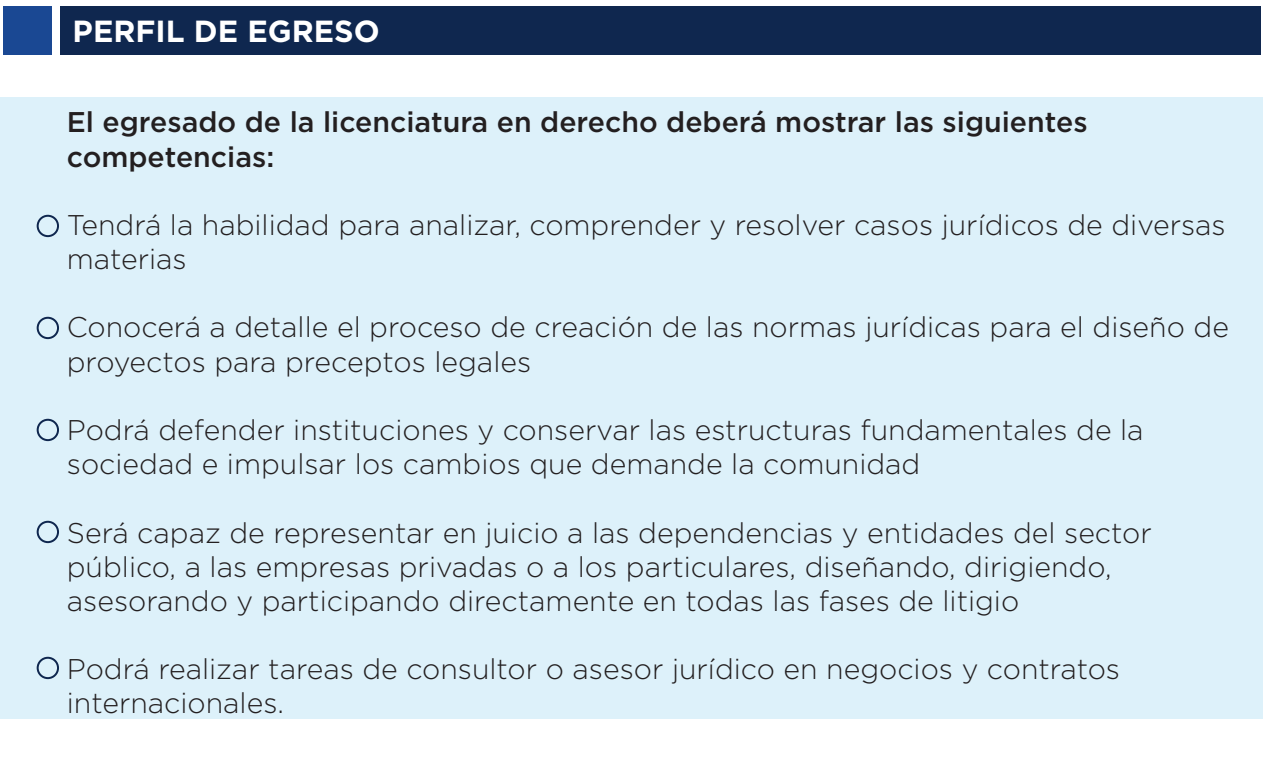
<style>
.page{position:relative;width:1263px;height:768px;background:#fff}
.page>*{position:absolute;margin:0;border:0;box-sizing:border-box;transform-origin:0 0}
.t1{font:700 30.6px "Gotham";color:#fff}
.t2{font:300 28.4px/34.2px "Gotham";color:#231f20}
.t3{font:500 28.4px/34.2px "Gotham";color:#231f20}
</style>
<div class="page">
<div style="left:0;top:98px;width:1263px;height:621px;background:#ddf1fa"></div>
<div style="left:37px;top:215px;width:22px;height:22px;border:2px solid #0f274f;border-radius:50%"></div>
<div style="left:37px;top:317px;width:22px;height:22px;border:2px solid #0f274f;border-radius:50%"></div>
<div style="left:60px;top:6px;width:1201px;height:49px;background:#0f274f"></div>
<div style="left:3px;top:6px;width:49px;height:49px;background:#1a4893"></div>
<div style="left:37px;top:419px;width:22px;height:22px;border:2px solid #0f274f;border-radius:50%"></div>
<div style="left:37px;top:521px;width:22px;height:22px;border:2px solid #0f274f;border-radius:50%"></div>
<div style="left:37px;top:657px;width:22px;height:22px;border:2px solid #0f274f;border-radius:50%"></div>
<p class="t1" style="left:73px;top:10px;width:309px">PERFIL DE EGRESO</p>
<p class="t3" style="left:67px;top:105px;width:1022px">El egresado de la licenciatura en derecho deberá mostrar las siguientes competencias:</p>
<p class="t2" style="left:67px;top:207px;width:1160px">Tendrá la habilidad para analizar, comprender y resolver casos jurídicos de diversas materias</p>
<p class="t2" style="left:67px;top:310px;width:1163px">Conocerá a detalle el proceso de creación de las normas jurídicas para el diseño de proyectos para preceptos legales</p>
<p class="t2" style="left:67px;top:412px;width:1078px">Podrá defender instituciones y conservar las estructuras fundamentales de la sociedad e impulsar los cambios que demande la comunidad</p>
<p class="t2" style="left:67px;top:515px;width:1086px">Será capaz de representar en juicio a las dependencias y entidades del sector público, a las empresas privadas o a los particulares, diseñando, dirigiendo, asesorando y participando directamente en todas las fases de litigio</p>
<p class="t2" style="left:67px;top:651px;width:1055px">Podrá realizar tareas de consultor o asesor jurídico en negocios y contratos internacionales.</p>
</div>
